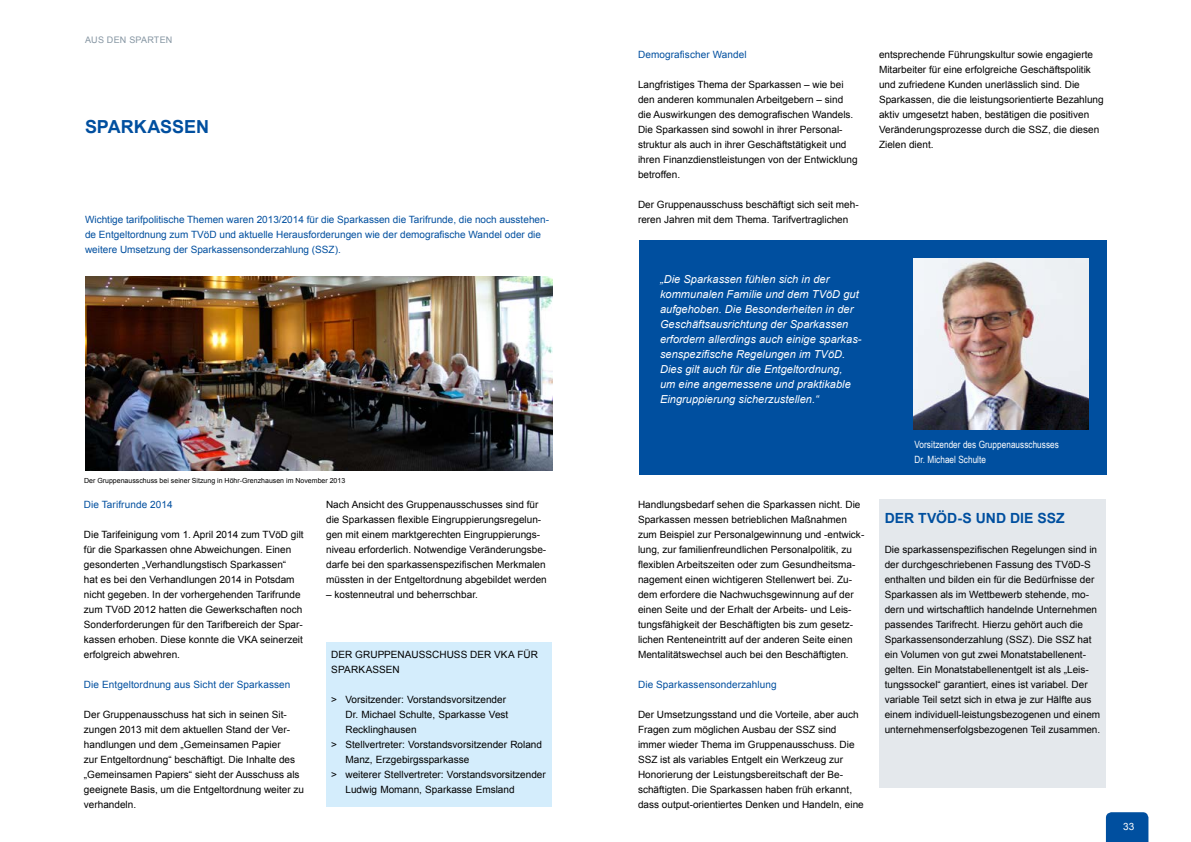
<style>
.page{position:relative;width:1191px;height:842px;background:#fff}
.page>*{position:absolute;margin:0;border:0;box-sizing:border-box;transform-origin:0 0}
.Headline{font:700 18px "Arial";letter-spacing:-.005em;color:#004f9f}
.Headline_Inhaltskast{font:700 14px "Arial";color:#004f9f}
.Zitat_weiß_11pt{font:italic 11px/15px "Arial";letter-spacing:.005em;color:#fff}
.Mengentext{font:10px/15px "Arial";color:#000}
.Introtext_10_blue{font:10px/15px "Arial";color:#004f9f}
.Zwischen-Sub{font:10px "Arial";letter-spacing:.01em;color:#004f9f}
.Zitatgeber_weiß{font:10px/15px "Arial Narrow";letter-spacing:.005em;color:#fff}
.Subline{font:10px/15px "Arial";letter-spacing:.005em;color:#000}
.t1{font:10px "Arial";color:#fff}
.Hypertext{font:9px "Arial";letter-spacing:.025em;color:#8595a2}
.Caption_Footnote_7pt{font:7px "Arial";color:#000}
</style>
<div class="page">
<svg style="left:1106px;top:812px;width:42px;height:30px"></svg>
<div style="left:326px;top:643px;width:225px;height:164px;background:#d4edfc"></div>
<div style="left:879px;top:499px;width:227px;height:289px;background:#e4e8ec"></div>
<div style="left:639px;top:240px;width:467px;height:235px;background:#004f9f"></div>
<img style="left:913px;top:258px;width:175px;height:172px">
<img style="left:85px;top:276px;width:468px;height:195px">
<p class="Hypertext" style="left:85px;top:33px;width:89px">AUS DEN SPARTEN</p>
<p class="Headline" style="left:85px;top:114px;width:126px">SPARKASSEN</p>
<p class="Introtext_10_blue" style="left:85px;top:212px;width:465px">Wichtige tarifpolitische Themen waren 2013/2014 für die Sparkassen die Tarifrunde, die noch ausstehen&shy;de Entgeltordnung zum TVöD und aktuelle Herausforderungen wie der demografische Wandel oder die weitere Umsetzung der Sparkassensonderzahlung (SSZ).</p>
<p class="Caption_Footnote_7pt" style="left:84px;top:476px;width:263px">Der Gruppenausschuss bei seiner Sitzung in Höhr-Grenzhausen im November 2013</p>
<p class="Zwischen-Sub" style="left:84px;top:497px;width:90px">Die Tarifrunde 2014</p>
<p class="Mengentext" style="left:84px;top:527px;width:221px">Die Tarifeinigung vom 1. April 2014 zum TVöD gilt für die Sparkassen ohne Abweichungen. Einen gesonderten „Verhandlungstisch Sparkassen“<br>hat es bei den Verhandlungen 2014 in Potsdam nicht gegeben. In der vorhergehenden Tarifrunde zum TVöD 2012 hatten die Gewerkschaften noch Sonderforderungen für den Tarifbereich der Spar&shy;kassen erhoben. Diese konnte die VKA seinerzeit erfolgreich abwehren.</p>
<p class="Zwischen-Sub" style="left:84px;top:677px;width:208px">Die Entgeltordnung aus Sicht der Sparkassen</p>
<p class="Mengentext" style="left:84px;top:707px;width:222px">Der Gruppenausschuss hat sich in seinen Sit&shy;zungen 2013 mit dem aktuellen Stand der Ver&shy;handlungen und dem „Gemeinsamen Papier<br>zur Entgeltordnung“ beschäftigt. Die Inhalte des „Gemeinsamen Papiers“ sieht der Ausschuss als geeignete Basis, um die Entgeltordnung weiter zu verhandeln.</p>
<p class="Mengentext" style="left:326px;top:497px;width:222px">Nach Ansicht des Gruppenausschusses sind für die Sparkassen flexible Eingruppierungsregelun&shy;gen mit einem marktgerechten Eingruppierungs&shy;niveau erforderlich. Notwendige Veränderungsbe&shy;darfe bei den sparkassenspezifischen Merkmalen müssten in der Entgeltordnung abgebildet werden</p>
<p class="Mengentext" style="left:326px;top:587px;width:153px">– kostenneutral und beherrschbar.</p>
<p class="Subline" style="left:331px;top:647px;width:208px">DER GRUPPENAUSSCHUSS DER VKA FÜR<br>SPARKASSEN</p>
<p class="Mengentext" style="left:345px;top:692px;width:164px;text-indent:-14px">&gt; Vorsitzender: Vorstandsvorsitzender<br>Dr. Michael Schulte, Sparkasse Vest<br>Recklinghausen</p>
<p class="Mengentext" style="left:345px;top:737px;width:198px;text-indent:-14px">&gt; Stellvertreter: Vorstandsvorsitzender Roland<br>Manz, Erzgebirgssparkasse</p>
<p class="Mengentext" style="left:345px;top:767px;width:202px;text-indent:-14px">&gt; weiterer Stellvertreter: Vorstandsvorsitzender<br>Ludwig Momann, Sparkasse Emsland</p>
<p class="Zwischen-Sub" style="left:638px;top:47px;width:110px">Demografischer Wandel</p>
<p class="Mengentext" style="left:638px;top:77px;width:221px">Langfristiges Thema der Sparkassen – wie bei den anderen kommunalen Arbeitgebern – sind die Auswirkungen des demografischen Wandels.<br>Die Sparkassen sind sowohl in ihrer Personal&shy;struktur als auch in ihrer Geschäftstätigkeit und ihren Finanzdienstleistungen von der Entwicklung betroffen.</p>
<p class="Mengentext" style="left:638px;top:197px;width:222px">Der Gruppenausschuss beschäftigt sich seit meh&shy;reren Jahren mit dem Thema. Tarifvertraglichen</p>
<p class="Mengentext" style="left:879px;top:47px;width:226px">entsprechende Führungskultur sowie engagierte Mitarbeiter für eine erfolgreiche Geschäftspolitik und zufriedene Kunden unerlässlich sind. Die Sparkassen, die die leistungsorientierte Bezahlung aktiv umgesetzt haben, bestätigen die positiven Veränderungsprozesse durch die SSZ, die diesen Zielen dient.</p>
<p class="Zitat_weiß_11pt" style="left:660px;top:271px;width:203px">„Die Sparkassen fühlen sich in der kommunalen Familie und dem TVöD gut aufgehoben. Die Besonderheiten in der Geschäftsausrichtung der Sparkassen erfordern allerdings auch einige sparkas&shy;senspezifische Regelungen im TVöD.<br>Dies gilt auch für die Entgeltordnung,<br>um eine angemessene und praktikable Eingruppierung sicherzustellen.“</p>
<p class="Mengentext" style="left:638px;top:497px;width:228px">Handlungsbedarf sehen die Sparkassen nicht. Die Sparkassen messen betrieblichen Maßnahmen zum Beispiel zur Personalgewinnung und -entwick&shy;lung, zur familienfreundlichen Personalpolitik, zu flexiblen Arbeitszeiten oder zum Gesundheitsma&shy;nagement einen wichtigeren Stellenwert bei. Zu&shy;dem erfordere die Nachwuchsgewinnung auf der einen Seite und der Erhalt der Arbeits- und Leis&shy;tungsfähigkeit der Beschäftigten bis zum gesetz&shy;lichen Renteneintritt auf der anderen Seite einen Mentalitätswechsel auch bei den Beschäftigten.</p>
<p class="Zwischen-Sub" style="left:638px;top:677px;width:140px">Die Sparkassensonderzahlung</p>
<p class="Mengentext" style="left:638px;top:707px;width:227px">Der Umsetzungsstand und die Vorteile, aber auch Fragen zum möglichen Ausbau der SSZ sind immer wieder Thema im Gruppenausschuss. Die SSZ ist als variables Entgelt ein Werkzeug zur Honorierung der Leistungsbereitschaft der Be&shy;schäftigten. Die Sparkassen haben früh erkannt, dass output-orientiertes Denken und Handeln, eine</p>
<p class="Zitatgeber_weiß" style="left:914px;top:436px;width:146px">Vorsitzender des Gruppenausschusses<br>Dr. Michael Schulte</p>
<p class="Headline_Inhaltskast" style="left:884px;top:508px;width:181px">DER TVÖD-S UND DIE SSZ</p>
<p class="Mengentext" style="left:884px;top:542px;width:217px">Die sparkassenspezifischen Regelungen sind in der durchgeschriebenen Fassung des TVöD-S enthalten und bilden ein für die Bedürfnisse der Sparkassen als im Wettbewerb stehende, mo&shy;dern und wirtschaftlich handelnde Unternehmen passendes Tarifrecht. Hierzu gehört auch die Sparkassensonderzahlung (SSZ). Die SSZ hat ein Volumen von gut zwei Monatstabellenent&shy;gelten. Ein Monatstabellenentgelt ist als „Leis&shy;tungssockel“ garantiert, eines ist variabel. Der variable Teil setzt sich in etwa je zur Hälfte aus einem individuell-leistungsbezogenen und einem unternehmenserfolgsbezogenen Teil zusammen.</p>
<p class="t1" style="left:1123px;top:819px;width:13px">33</p>
</div>
